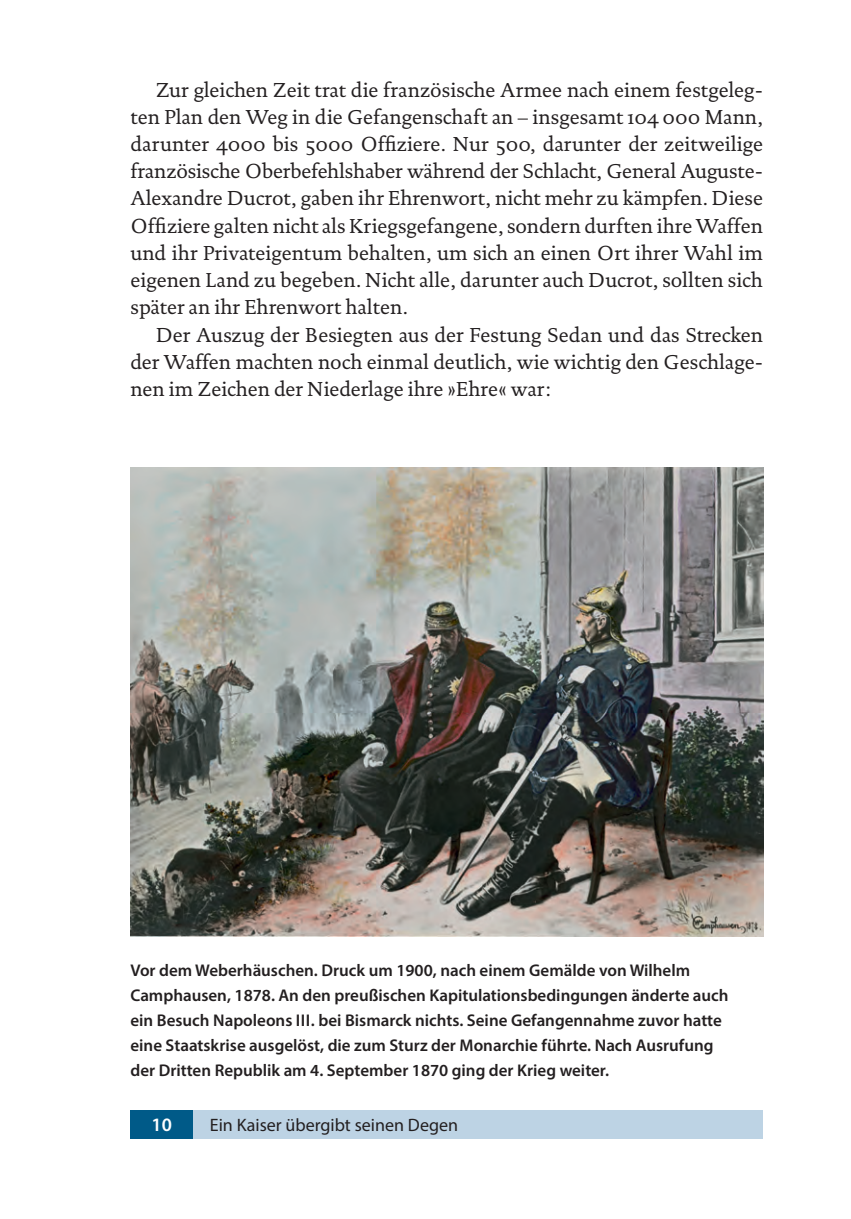
<style>
.page{position:relative;width:851px;height:1219px;background:#fff}
.page>*{position:absolute;margin:0;border:0;box-sizing:border-box;transform-origin:0 0}
.t1{font:20.4px/27.2px "Documenta 130408";color:#231f20;text-align:justify}
.t2{font:600 19px "Myriad Pro";color:#fff}
.t3{font:18px "Myriad Pro";color:#231f20}
.t4{font:600 17px/25px "Myriad Pro";color:#231f20}
</style>
<div class="page">
<div style="left:130px;top:1110px;width:633px;height:28px;background:#bdd3e4"></div>
<div style="left:130px;top:1110px;width:63px;height:28px;background:#005a88"></div>
<img style="left:130px;top:468px;width:633px;height:469px">
<p class="t1" style="left:130px;top:75px;width:634px;text-indent:26px">Zur gleichen Zeit trat die französische Armee nach einem festgeleg&shy;ten Plan den Weg in die Gefangenschaft an – insgesamt 104 000 Mann, darunter 4000 bis 5000 Offiziere. Nur 500, darunter der zeitweilige französische Oberbefehlshaber während der Schlacht, General Auguste-Alexandre Ducrot, gaben ihr Ehrenwort, nicht mehr zu kämpfen. Diese Offiziere galten nicht als Kriegsgefangene, sondern durften ihre Waffen und ihr Privateigentum behalten, um sich an einen Ort ihrer Wahl im eigenen Land zu begeben. Nicht alle, darunter auch Ducrot, sollten sich später an ihr Ehrenwort halten.</p>
<p class="t1" style="left:130px;top:320px;width:634px;text-indent:26px">Der Auszug der Besiegten aus der Festung Sedan und das Strecken der Waffen machten noch einmal deutlich, wie wichtig den Geschlage&shy;nen im Zeichen der Niederlage ihre »Ehre« war:</p>
<p class="t4" style="left:130px;top:957px;width:599px">Vor dem Weberhäuschen. Druck um 1900, nach einem Gemälde von Wilhelm Camphausen, 1878. An den preußischen Kapitulationsbedingungen änderte auch ein Besuch Napoleons III. bei Bismarck nichts. Seine Gefangennahme zuvor hatte eine Staatskrise ausgelöst, die zum Sturz der Monarchie führte. Nach Ausrufung der Dritten Republik am 4. September 1870 ging der Krieg weiter.</p>
<p class="t2" style="left:151px;top:1112px;width:22px">10</p>
<p class="t3" style="left:210px;top:1113px;width:250px">Ein Kaiser übergibt seinen Degen</p>
</div>
